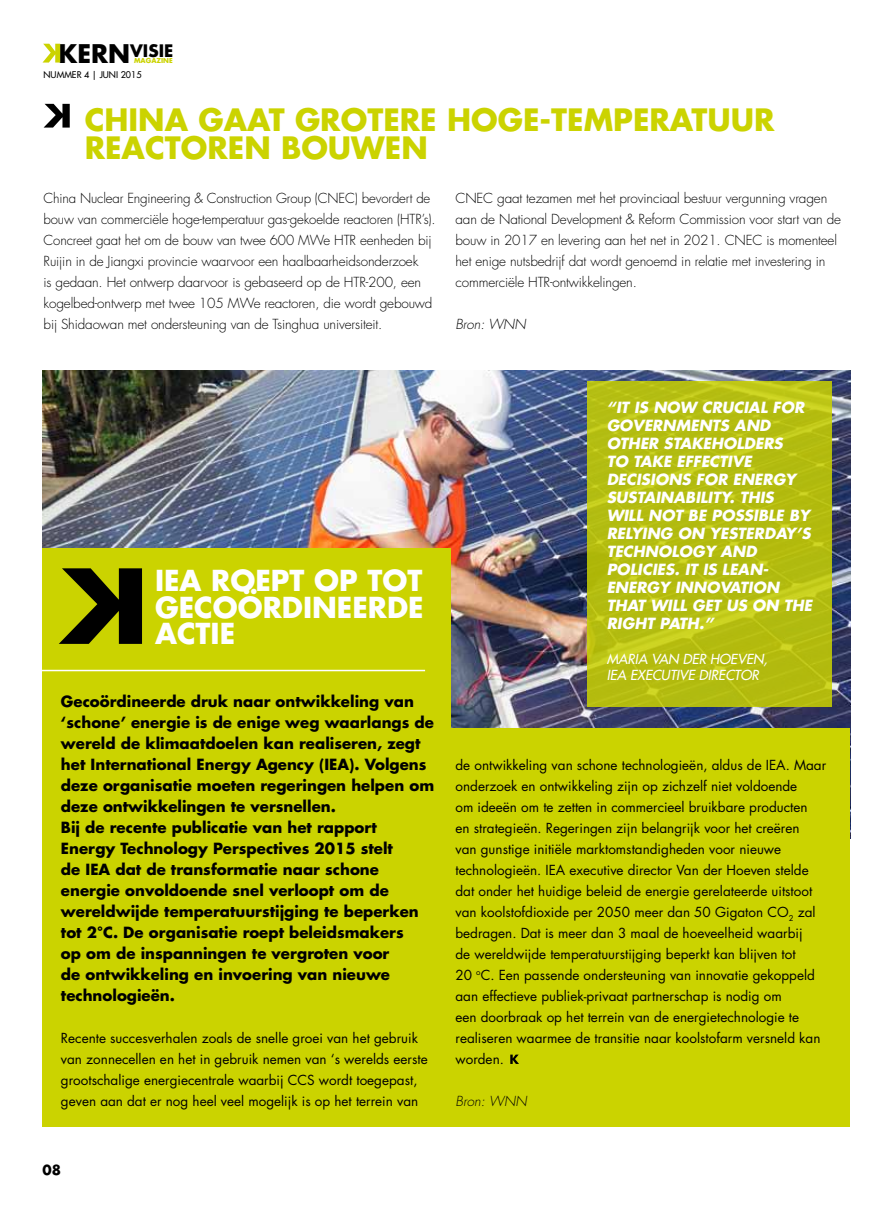
<style>
.page{position:relative;width:893px;height:1212px;background:#fff}
.page>*{position:absolute;margin:0;border:0;box-sizing:border-box;transform-origin:0 0}
.t1{font:700 30px "Futura";color:#cbd300}
.t2{font:700 28.2px/26.7px "Futura";color:#fff}
.t3{font:700 16.8px "Futura";color:#000}
.t4{font:700 15px/21px "Futura";color:#000}
.t5{font:italic 700 15px/18px "Futura";color:#fff}
.t6{font:13.5px/21px "Futura";color:#000}
.t7{font:300 13.5px/21px "Futura";letter-spacing:-.01em;color:#000}
.t8{font:italic 13.5px/16.2px "Futura";color:#fff}
.t9{font:italic 300 13.5px "Futura";letter-spacing:-.005em;color:#000}
.t10{font:700 13.5px "Futura";color:#000}
.t11{font:9px "Futura";color:#000}
.t12{font:700 6.6px "Futura";color:#cbd300}
.s1{font-size:25.05px}
</style>
<div class="page">
<svg style="left:43px;top:44px;width:17px;height:19px"></svg>
<img style="left:43px;top:371px;width:807px;height:357px">
<div style="left:43px;top:728px;width:807px;height:398px;background:#cbd300"></div>
<div style="left:43px;top:548px;width:408px;height:578px;background:#cbd300"></div>
<svg style="left:588px;top:381px;width:244px;height:326px;background:#b5be11"></svg>
<svg style="left:59px;top:568px;width:83px;height:76px"></svg>
<svg style="left:44px;top:104px;width:26px;height:24px"></svg>
<hr style="left:31px;top:670px;width:394px;height:1px;background:#fff">
<svg style="left:510px;top:1054px;width:9px;height:10px"></svg>
<p class="t3" style="left:59px;top:39px;width:116px"><span class="s1">KERN</span>VISIE</p>
<p class="t12" style="left:134px;top:56px;width:32px">Magazine</p>
<p class="t11" style="left:44px;top:69px;width:99px">NUMMER 4 | JUNI 2015</p>
<h1 class="t1" style="left:85px;top:98px;width:317px">China gaat grotere</h1>
<h1 class="t1" style="left:447px;top:98px;width:322px">hoge-temperatuur</h1>
<h1 class="t1" style="left:85px;top:127px;width:144px">reactoren</h1>
<h1 class="t1" style="left:281px;top:127px;width:125px">bouwen</h1>
<p class="t7" style="left:44px;top:188px;width:394px">China Nuclear Engineering &amp; Construction Group (CNEC) bevordert de bouw van commerciële hoge-temperatuur gas-gekoelde reactoren (HTR’s).<br>Concreet gaat het om de bouw van twee 600 MWe HTR eenheden bij Ruijin in de Jiangxi provincie waarvoor een haalbaarheidsonderzoek<br>is gedaan. Het ontwerp daarvoor is gebaseerd op de HTR-200, een kogelbed-ontwerp met twee 105 MWe reactoren, die wordt gebouwd bij Shidaowan met ondersteuning van de Tsinghua universiteit.</p>
<p class="t7" style="left:455px;top:188px;width:387px">CNEC gaat tezamen met het provinciaal bestuur vergunning vragen aan de National Development &amp; Reform Commission voor start van de bouw in 2017 en levering aan het net in 2021. CNEC is momenteel het enige nutsbedrijf dat wordt genoemd in relatie met investering in commerciële HTR-ontwikkelingen.</p>
<p class="t9" style="left:455px;top:315px;width:72px">Bron: WNN</p>
<h2 class="t2" style="left:155px;top:566px;width:269px">IEA roept op tot gecoördineer</h2>
<h2 class="t2" style="left:387px;top:593px;width:35px">de</h2>
<h2 class="t2" style="left:155px;top:620px;width:68px">actie</h2>
<p class="t4" style="left:61px;top:690px;width:375px">Gecoördineerde druk naar ontwikkeling van ‘schone’ energie is de enige weg waarlangs de wereld de klimaatdoelen kan realiseren, zegt het International Energy Agency (IEA). Volgens deze organisatie moeten regeringen helpen om deze ontwikkelingen te versnellen.<br>Bij de recente publicatie van het rapport Energy Technology Perspectives 2015 stelt<br>de IEA dat de transformatie naar schone energie onvoldoende snel verloopt om de wereldwijde temperatuurstijging te beperken tot 2°C. De organisatie roept beleidsmakers<br>op om de inspanningen te vergroten voor<br>de ontwikkeling en invoering van nieuwe technologieën.</p>
<p class="t6" style="left:61px;top:1027px;width:368px">Recente succesverhalen zoals de snelle groei van het gebruik van zonnecellen en het in gebruik nemen van ‘s werelds eerste grootschalige energiecentrale waarbij CCS</p>
<p class="t6" style="left:61px;top:1069px;width:359px;text-align:right">wordt toegepast,<br>geven aan dat er nog heel veel mogelijk is op het terrein van</p>
<p class="t10" style="left:43px;top:1160px;width:20px">08</p>
<p class="t5" style="left:607px;top:398px;width:207px">“IT IS NOW CRUCIAL FOR<br>GOVERNMENTS AND<br>OTHER STAKEHOLDERS<br>TO TAKE EFFECTIVE<br>DECISIONS FOR ENERGY<br>SUSTAINABILITY. THIS<br>WILL NOT BE POSSIBLE BY<br>RELYING ON YESTERDAY’S<br>TECHNOLOGY AND<br>POLICIES. IT IS LEAN-<br>ENERGY INNOVATION<br>THAT WILL GET US ON THE<br>RIGHT PATH.”</p>
<p class="t8" style="left:607px;top:651px;width:162px">MARIA VAN DER HOEVEN,<br>IEA</p>
<p class="t8" style="left:630px;top:667px;width:130px">EXECUTIVE DIRECTOR</p>
<p class="t6" style="left:455px;top:754px;width:372px">de ontwikkeling van schone technologieën, aldus de IEA. Maar onderzoek en ontwikkeling zijn op zichzelf niet voldoende<br>om ideeën om te zetten in commercieel bruikbare producten<br>en strategieën. Regeringen zijn belangrijk voor het creëren<br>van gunstige initiële marktomstandigheden voor nieuwe technologieën. IEA</p>
<p class="t6" style="left:455px;top:859px;width:367px;text-indent:114px">executive director Van der H oeven stelde dat onder het huidige beleid de energie gerelateerde uitstoot van koolstofdioxide per 2050 meer dan 50 Gigaton CO<sub>2</sub> zal bedragen. Dat is meer dan 3 maal de hoeveelheid waarbij de wereldwijde temperatuurstijging beperkt kan blijven tot<br>20 <sup>o</sup>C. Een passende ondersteuning van innovatie gekoppeld aan effectieve publiek-privaat partnerschap is nodig om<br>een doorbraak op het terrein van de energietechnologie te realiseren waarmee de transitie naar koolstofarm versneld kan worden.</p>
<p class="t9" style="left:455px;top:1092px;width:73px">Bron: WNN</p>
</div>
